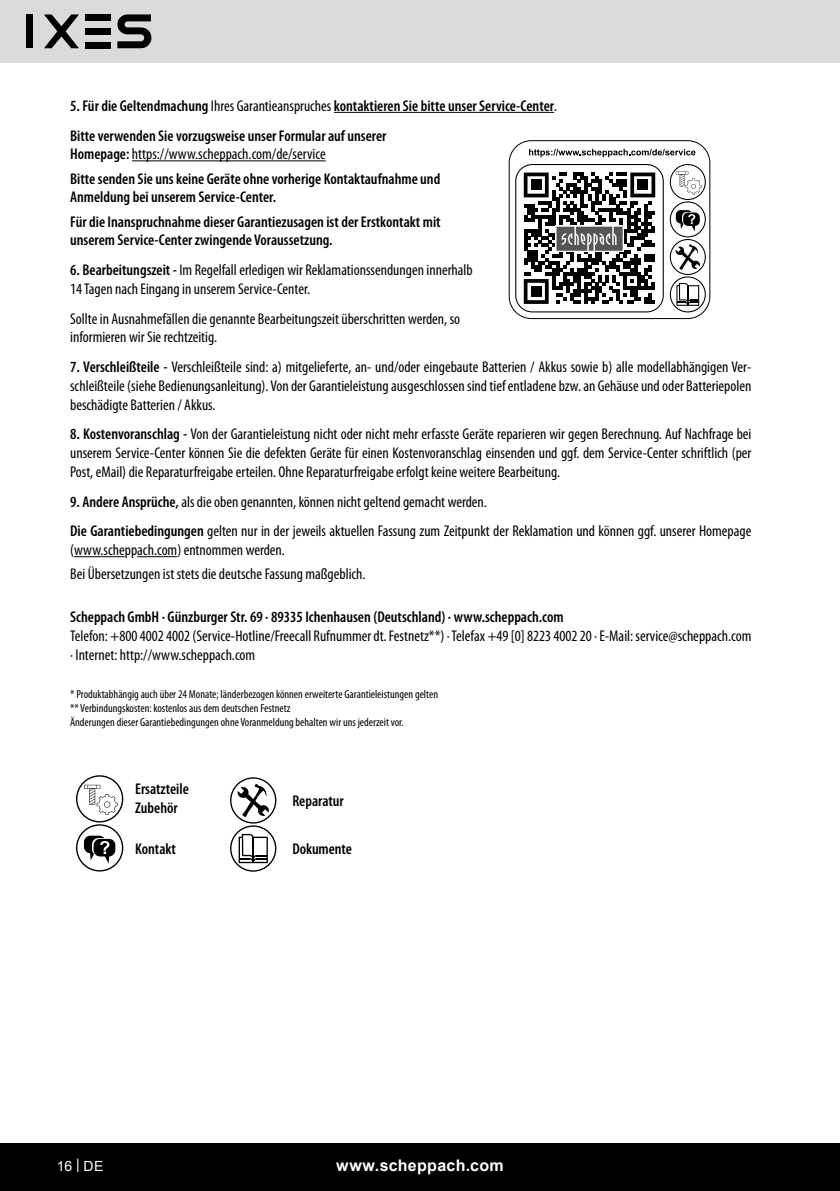
<style>
.page{position:relative;width:840px;height:1191px;background:#fff}
.page>*{position:absolute;margin:0;border:0;box-sizing:border-box;transform-origin:0 0}
.t1{font:700 16px "Arial";letter-spacing:.02em;color:#fff}
.t2{font:condensed 15.6px/18.8px "Myriad Pro";color:#000}
.t3{font:600 condensed 15.6px/24.2px "Myriad Pro";color:#000}
.t4{font:14px "Arial";color:#fff}
.t5{font:condensed 11.8px/14px "Myriad Pro";color:#000}
.s1{font-weight:400}
.s2{font-weight:600}
</style>
<div class="page">
<div style="left:0;top:1143px;width:839px;height:48px;background:#000"></div>
<div style="left:0;top:0;width:839px;height:63px;background:#dbdbdb"></div>
<div style="left:26px;top:14px;width:7px;height:34px;background:#000"></div>
<svg style="left:44px;top:14px;width:35px;height:34px"></svg>
<svg style="left:117px;top:14px;width:34px;height:34px"></svg>
<div style="left:85px;top:28px;width:25px;height:7px;background:#000"></div>
<div style="left:85px;top:15px;width:25px;height:6px;background:#000"></div>
<div style="left:85px;top:42px;width:25px;height:6px;background:#000"></div>
<hr style="left:334px;top:112px;width:220px;height:1px;background:#000">
<hr style="left:132px;top:160px;width:193px;height:1px;background:#000">
<hr style="left:74px;top:556px;width:51px;height:1px;background:#000">
<hr style="left:137px;top:556px;width:40px;height:1px;background:#000">
<div style="left:508px;top:140px;width:201px;height:179px;border:1px solid #000;border-radius:22px"></div>
<div style="left:669px;top:164px;width:36px;height:36px;border:1px solid #000;border-radius:50%"></div>
<div style="left:669px;top:201px;width:36px;height:36px;border:1px solid #000;border-radius:50%"></div>
<div style="left:669px;top:239px;width:36px;height:36px;border:1px solid #000;border-radius:50%"></div>
<div style="left:669px;top:276px;width:36px;height:36px;border:1px solid #000;border-radius:50%"></div>
<svg style="left:676px;top:283px;width:22px;height:23px"></svg>
<svg style="left:523px;top:172px;width:132px;height:132px"></svg>
<div style="left:530px;top:180px;width:11px;height:10px;background:#000"></div>
<div style="left:637px;top:180px;width:10px;height:10px;background:#000"></div>
<div style="left:530px;top:286px;width:11px;height:11px;background:#000"></div>
<img style="left:555px;top:225px;width:68px;height:26px">
<div style="left:515px;top:164px;width:148px;height:148px;border:1px solid #000;border-radius:17px"></div>
<svg style="left:529px;top:149px;width:166px;height:8px"></svg>
<svg style="left:675px;top:210px;width:24px;height:21px"></svg>
<svg style="left:675px;top:244px;width:25px;height:26px"></svg>
<svg style="left:675px;top:171px;width:26px;height:23px"></svg>
<div style="left:76px;top:775px;width:47px;height:47px;border:1px solid #000;border-radius:50%"></div>
<div style="left:76px;top:824px;width:47px;height:47px;border:1px solid #000;border-radius:50%"></div>
<svg style="left:84px;top:835px;width:31px;height:28px"></svg>
<svg style="left:84px;top:785px;width:34px;height:30px"></svg>
<div style="left:230px;top:777px;width:46px;height:46px;border:1px solid #000;border-radius:50%"></div>
<div style="left:230px;top:825px;width:46px;height:46px;border:1px solid #000;border-radius:50%"></div>
<svg style="left:238px;top:834px;width:30px;height:29px"></svg>
<svg style="left:237px;top:783px;width:32px;height:34px"></svg>
<p class="t3" style="left:70px;top:90px;width:488px;line-height:29.8px">5. Für die Geltendmachung <span class="s1">Ihres Garantieanspruches</span> kontaktieren Sie bitte unser Service-Center<span class="s1">.<br></span>Bitte verwenden Sie vorzugsweise unser Formular auf unserer</p>
<p class="t3" style="left:70px;top:142px;width:371px">Homepage: <span class="s1">https://www.scheppach.com/de/service<br></span>Bitte senden Sie uns keine Geräte ohne vorherige Kontaktaufnahme und</p>
<p class="t3" style="left:70px;top:185px;width:372px">Anmeldung bei unserem Service-Center.<br>Für die Inanspruchnahme dieser Garantiezusagen ist der Erstkontakt mit</p>
<p class="t3" style="left:70px;top:228px;width:264px">unserem Service-Center zwingende Voraussetzung.</p>
<p class="t2" style="left:70px;top:260px;width:404px"><span class="s2">6. Bearbeitungszeit -</span> Im Regelfall erledigen wir Reklamationssendungen innerhalb<br>14 Tagen nach Eingang in unserem Service-Center.</p>
<p class="t2" style="left:70px;top:309px;width:391px">Sollte in Ausnahmefällen die genannte Bearbeitungszeit überschritten werden, so informieren wir Sie rechtzeitig.</p>
<p class="t2" style="left:70px;top:357px;width:682px;text-align:justify"><span class="s2">7. Verschleißteile -</span> Verschleißteile sind: a) mitgelieferte, an- und/oder eingebaute Batterien / Akkus sowie b) alle modellabhängigen Ver&shy;schleißteile (siehe Bedienungsanleitung). Von der Garantieleistung ausgeschlossen sind tief entladene bzw. an Gehäuse und oder Batteriepolen beschädigte Batterien / Akkus.</p>
<p class="t2" style="left:70px;top:424px;width:682px;text-align:justify"><span class="s2">8. Kostenvoranschlag -</span> Von der Garantieleistung nicht oder nicht mehr erfasste Geräte reparieren wir gegen Berechnung. Auf Nachfrage bei unserem Service-Center können Sie die defekten Geräte für einen Kostenvoranschlag einsenden und ggf. dem Service-Center schriftlich (per Post, eMail) die Reparaturfreigabe erteilen. Ohne Reparaturfreigabe erfolgt keine weitere Bearbeitung.</p>
<p class="t2" style="left:70px;top:486px;width:682px;line-height:29.8px"><span class="s2">9. Andere Ansprüche,</span> als die oben genannten, können nicht geltend gemacht werden.<br><span class="s2">Die Garantiebedingungen</span> gelten nur in der jeweils aktuellen Fassung zum Zeitpunkt der Reklamation und können ggf. unserer Homepage</p>
<p class="t2" style="left:70px;top:538px;width:297px;line-height:24.2px">(www.scheppach.com) entnommen werden.<br>Bei Übersetzungen ist stets die deutsche Fassung maßgeblich.</p>
<p class="t2" style="left:70px;top:607px;width:682px"><span class="s2">Scheppach GmbH · Günzburger Str. 69 · 89335 Ichenhausen (Deutschland) · www.scheppach.com<br></span>Telefon: +800 4002 4002 (Service-Hotline/Freecall Rufnummer dt. Festnetz**) · Telefax +49 [0] 8223 4002 20 · E-Mail: service@scheppach.com · Internet: http://www.scheppach.com</p>
<p class="t5" style="left:70px;top:687px;width:369px">* Produktabhängig auch über 24 Monate; länderbezogen können erweiterte Garantieleistungen gelten ** Verbindungskosten: kostenlos aus dem deutschen Festnetz<br>Änderungen dieser Garantiebedingungen ohne Voranmeldung behalten wir uns jederzeit vor.</p>
<p class="t3" style="left:135px;top:779px;width:55px;line-height:18.8px">Ersatzteile<br>Zubehör</p>
<p class="t3" style="left:135px;top:836px;width:42px">Kontakt</p>
<p class="t3" style="left:292px;top:836px;width:61px">Dokumente</p>
<p class="t3" style="left:292px;top:788px;width:53px">Reparatur</p>
<p class="t4" style="left:57px;top:1156px;width:48px">16 | DE</p>
<p class="t1" style="left:336px;top:1154px;width:169px">www.scheppach.com</p>
</div>
